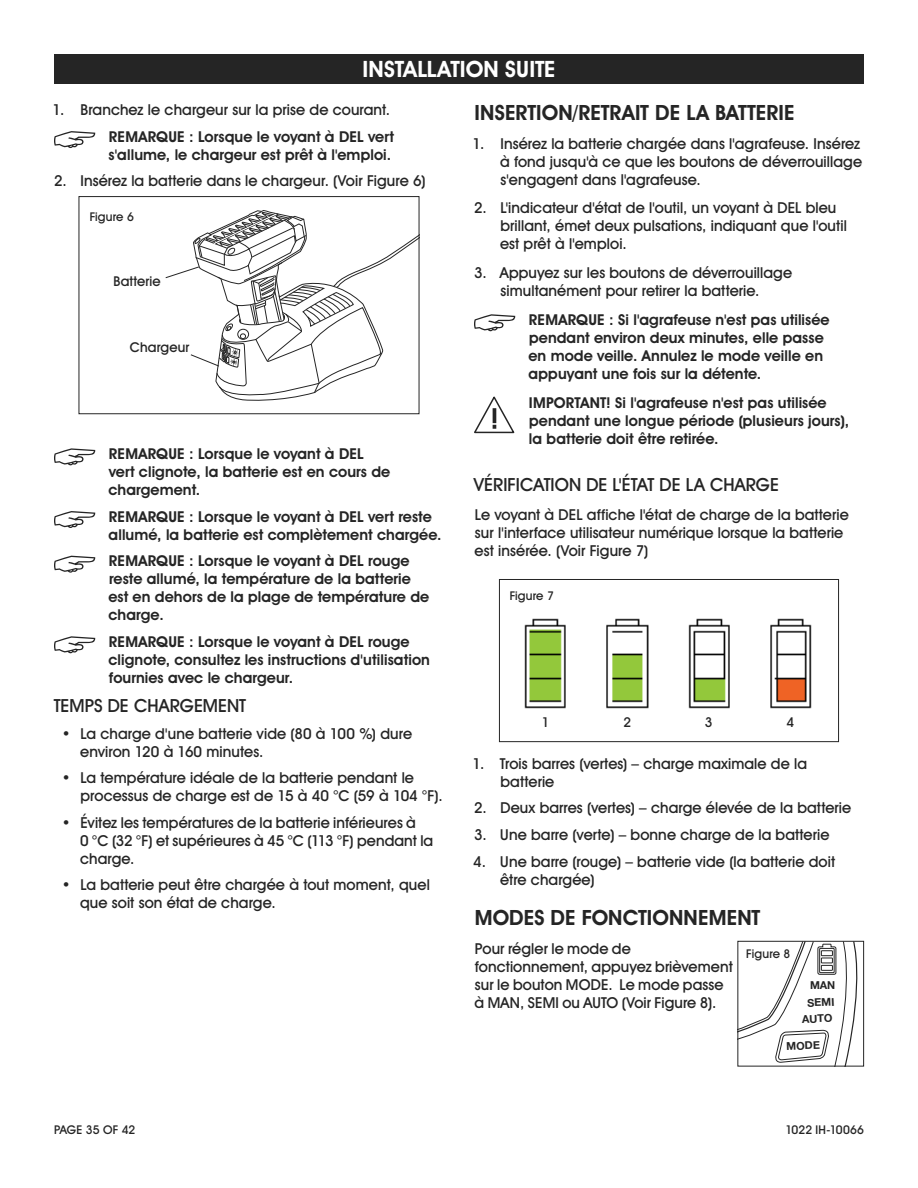
<style>
.page{position:relative;width:918px;height:1188px;background:#fff}
.page>*{position:absolute;margin:0;border:0;box-sizing:border-box;transform-origin:0 0}
.t1{font:700 22.5px "Uline Two Knine";letter-spacing:.005em;color:#fff}
.t2{font:700 21px "Uline Two Knine";letter-spacing:.005em;color:#252525}
.t3{font:18px "Uline Two Knine";color:#252525}
.t4{font:15px/18px "Uline Two Knine";letter-spacing:.005em;color:#252525}
.t5{font:700 15px/18px "Uline Two Knine";letter-spacing:.005em;color:#252525}
.t6{font:13.5px "Uline Two Knine";letter-spacing:.01em;color:#252525}
.t7{font:12px "Uline Two Knine";letter-spacing:.005em;color:#252525}
.t8{font:700 10.95px/16px "Helvetica Neue";color:#252525;text-align:center}
</style>
<div class="page">
<div style="left:54px;top:54px;width:810px;height:30px;background:#252525"></div>
<div style="left:79px;top:196px;width:340px;height:218px;border:1px solid #252525"></div>
<svg style="left:165px;top:210px;width:254px;height:192px"></svg>
<img style="left:524px;top:618px;width:288px;height:91px">
<div style="left:499px;top:579px;width:340px;height:163px;border:1px solid #252525"></div>
<svg style="left:54px;top:131px;width:41px;height:17px"></svg>
<svg style="left:54px;top:448px;width:41px;height:17px"></svg>
<svg style="left:54px;top:511px;width:41px;height:17px"></svg>
<svg style="left:54px;top:556px;width:41px;height:17px"></svg>
<svg style="left:54px;top:636px;width:41px;height:17px"></svg>
<svg style="left:474px;top:314px;width:41px;height:17px"></svg>
<svg style="left:474px;top:396px;width:40px;height:37px"></svg>
<svg style="left:739px;top:943px;width:119px;height:121px"></svg>
<div style="left:737px;top:941px;width:127px;height:125px;border:1px solid #252525"></div>
<h1 class="t1" style="left:362px;top:56px;width:195px">INSTALLATION SUITE</h1>
<p class="t4" style="left:53px;top:101px;width:339px">1. Branchez le chargeur sur la prise de courant.</p>
<p class="t5" style="left:109px;top:127px;width:287px">REMARQUE : Lorsque le voyant à DEL vert s'allume, le chargeur est prêt à l'emploi.</p>
<p class="t4" style="left:54px;top:172px;width:373px">2. Insérez la batterie dans le chargeur. (Voir Figure 6)</p>
<p class="t7" style="left:90px;top:209px;width:46px">Figure 6</p>
<h2 class="t2" style="left:475px;top:100px;width:322px">INSERTION/RETRAIT DE LA BATTERIE</h2>
<p class="t4" style="left:500px;top:134px;width:364px;text-indent:-27px">1. Insérez la batterie chargée dans l'agrafeuse. Insérez à fond jusqu'à ce que les boutons de déverrouillage s'engagent dans l'agrafeuse.</p>
<p class="t4" style="left:500px;top:199px;width:348px;text-indent:-26px">2. L'indicateur d'état de l'outil, un voyant à DEL bleu brillant, émet deux pulsations, indiquant que l'outil est prêt à l'emploi.</p>
<p class="t4" style="left:474px;top:264px;width:320px;text-align:center">3. Appuyez sur les boutons de déverrouillage simultanément pour retirer la batterie.</p>
<p class="t5" style="left:528px;top:311px;width:303px">REMARQUE : Si l'agrafeuse n'est pas utilisée pendant environ deux minutes, elle passe en mode veille. Annulez le mode veille en appuyant une fois sur la détente.</p>
<p class="t5" style="left:529px;top:393px;width:322px">IMPORTANT! Si l'agrafeuse n'est pas utilisée pendant une longue période (plusieurs jours), la batterie doit être retirée.</p>
<p class="t3" style="left:474px;top:474px;width:307px">VÉRIFICATION DE L'ÉTAT DE LA CHARGE</p>
<p class="t4" style="left:475px;top:505px;width:376px">Le voyant à DEL affiche l'état de charge de la batterie sur l'interface utilisateur numérique lorsque la batterie est insérée. (Voir Figure 7)</p>
<p class="t7" style="left:510px;top:589px;width:46px">Figure 7</p>
<p class="t6" style="left:114px;top:273px;width:49px">Batterie</p>
<p class="t6" style="left:130px;top:338px;width:61px">Chargeur</p>
<p class="t5" style="left:108px;top:445px;width:283px">REMARQUE : Lorsque le voyant à DEL vert clignote, la batterie est en cours de chargement.</p>
<p class="t5" style="left:109px;top:507px;width:334px">REMARQUE : Lorsque le voyant à DEL vert reste allumé, la batterie est complètement chargée.</p>
<p class="t5" style="left:108px;top:552px;width:322px">REMARQUE : Lorsque le voyant à DEL rouge reste allumé, la température de la batterie est en dehors de la plage de température de charge.</p>
<p class="t5" style="left:108px;top:633px;width:323px">REMARQUE : Lorsque le voyant à DEL rouge clignote, consultez les instructions d'utilisation fournies avec le chargeur.</p>
<p class="t3" style="left:54px;top:694px;width:194px">TEMPS DE CHARGEMENT</p>
<p class="t4" style="left:80px;top:724px;width:334px;text-indent:-18px">• La charge d'une batterie vide (80 à 100 %) dure environ 120 à 160 minutes.</p>
<p class="t4" style="left:81px;top:769px;width:364px;text-indent:-19px">• La température idéale de la batterie pendant le processus de charge est de 15 à 40 °C (59 à 104 °F).</p>
<p class="t4" style="left:80px;top:813px;width:355px;text-indent:-18px">• Évitez les températures de la batterie inférieures à<br>0 °C (32 °F) et supérieures à 45 °C (113 °F) pendant la charge.</p>
<p class="t4" style="left:80px;top:876px;width:351px;text-indent:-18px">• La batterie peut être chargée à tout moment, quel que soit son état de charge.</p>
<p class="t6" style="left:542px;top:714px;width:9px">1</p>
<p class="t6" style="left:623px;top:714px;width:9px">2</p>
<p class="t6" style="left:705px;top:714px;width:9px">3</p>
<p class="t6" style="left:787px;top:714px;width:9px">4</p>
<p class="t4" style="left:501px;top:754px;width:308px;text-indent:-28px">1. Trois barres (vertes) – charge maximale de la batterie</p>
<p class="t4" style="left:474px;top:799px;width:379px">2. Deux barres (vertes) – charge élevée de la batterie</p>
<p class="t4" style="left:474px;top:825px;width:357px">3. Une barre (verte) – bonne charge de la batterie</p>
<p class="t4" style="left:500px;top:852px;width:337px;text-indent:-27px">4. Une barre (rouge) – batterie vide (la batterie doit être chargée)</p>
<h2 class="t2" style="left:475px;top:905px;width:287px">MODES DE FONCTIONNEMENT</h2>
<p class="t4" style="left:475px;top:939px;width:260px">Pour régler le mode de fonctionnement, appuyez brièvement sur le bouton MODE. Le mode passe à MAN, SEMI ou AUTO (Voir Figure 8).</p>
<p class="t7" style="left:746px;top:946px;width:46px">Figure 8</p>
<p class="t8" style="left:810px;top:977px;width:27px">MAN</p>
<p class="t8" style="left:801px;top:995px;width:35px;rotate:-2deg">SEMI<br>AUTO</p>
<p class="t8" style="left:786px;top:1038px;width:35px;rotate:-2deg">MODE</p>
<p class="t7" style="left:54px;top:1122px;width:83px">PAGE 35 OF 42</p>
<p class="t7" style="left:785px;top:1122px;width:80px">1022 IH-10066</p>
</div>
